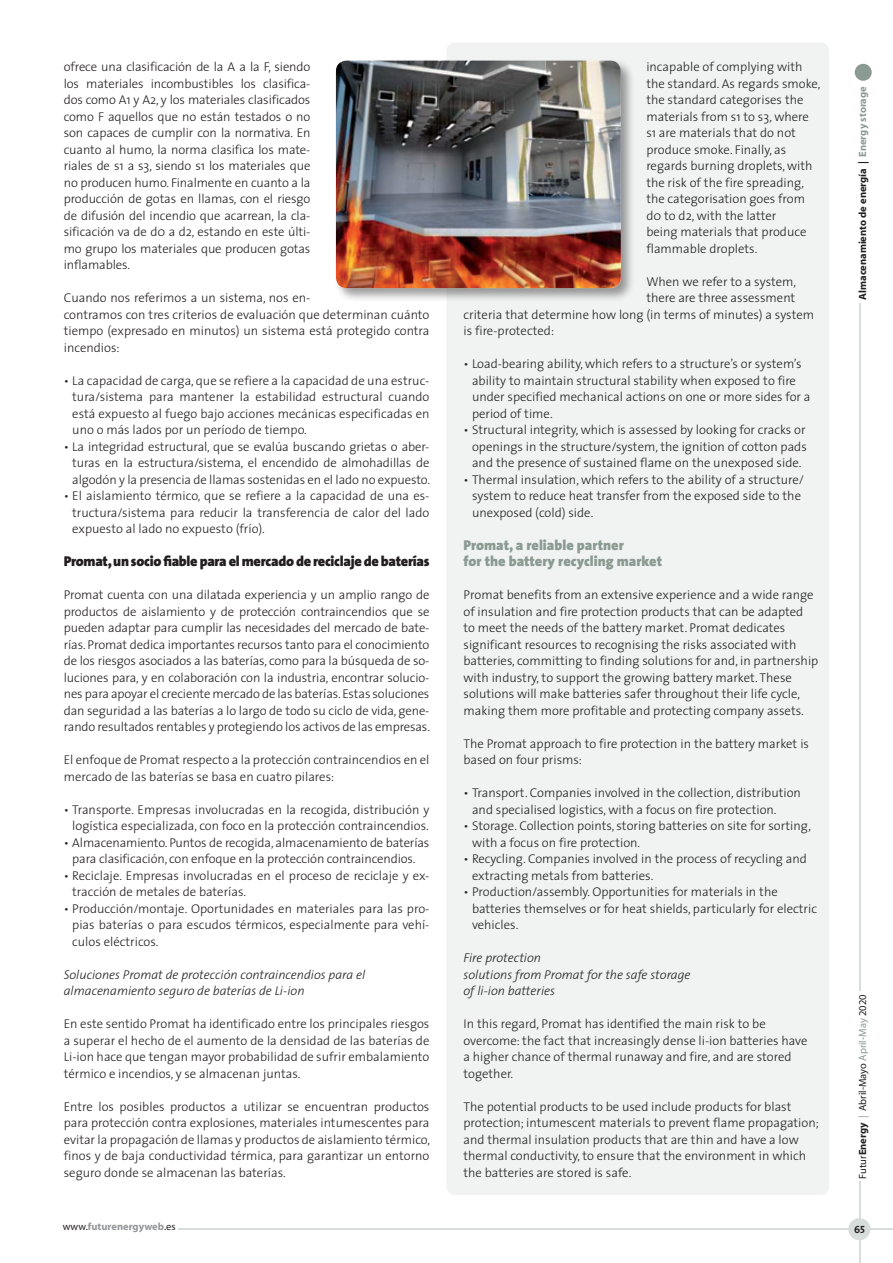
<style>
.page{position:relative;width:893px;height:1263px;background:#fff}
.page>*{position:absolute;margin:0;border:0;box-sizing:border-box;transform-origin:0 0}
.Ladillo_Texto_españo{font:900 14.25px "The Sans";letter-spacing:-.02em;color:#231f20}
.Ladillo_Texto{font:900 14.25px "The Sans";color:#8b9b92}
.Texto{font:300 12.75px/16.5px "The Sans";color:#231f20;text-align:justify}
.Texto_ingles{font:300 12.75px/16.5px "The Sans";color:#231f20}
.Texto-2{font:italic 300 12.75px/16.5px "The Sans";color:#231f20}
.Texto_ingles-2{font:italic 300 12.75px "The Sans";color:#231f20}
.t1{font:700 10.5px "Myriad";color:#231f20}
.t2{font:10.5px "Myriad";color:#231f20}
.t3{font:700 10.5px "Myriad";color:#939598}
.t4{font:10.5px "The Sans Bold Caps";color:#231f20}
.s1{color:#8b9b92}
.s2{font-weight:700}
.s3{font-weight:400;color:#231f20}
</style>
<div class="page">
<div style="left:855px;top:64px;width:17px;height:17px;background:#8b9b92;border-radius:50%"></div>
<hr style="left:859px;top:303px;width:1px;height:688px;background:#d7ddda">
<hr style="left:178px;top:1228px;width:715px;height:2px;background:#d7ddda">
<hr style="left:859px;top:1181px;width:1px;height:82px;background:#d7ddda">
<div style="left:848px;top:1218px;width:22px;height:22px;background:#d7ddda;border-radius:50%"></div>
<div style="left:446px;top:43px;width:383px;height:1152px;background:#f0f3f2;border-radius:9px"></div>
<div style="left:333px;top:58px;width:302px;height:245px;background:#231f20;opacity:.45"></div>
<img style="left:336px;top:61px;width:285px;height:227px">
<p class="Texto" style="left:64px;top:58px;width:248px">ofrece una clasificación de la A a la F, siendo los materiales incombustibles los clasifica&shy;dos como A1 y A2, y los materiales clasificados como F aquellos que no están testados o no son capaces de cumplir con la normativa. En cuanto al humo, la norma clasifica los mate&shy;riales de s1 a s3, siendo s1 los materiales que no producen humo. Finalmente en cuanto a la producción de gotas en llamas, con el riesgo de difusión del incendio que acarrean, la cla&shy;sificación va de d0 a d2, estando en este últi&shy;mo grupo los materiales que producen gotas inflamables.</p>
<p class="Texto" style="left:64px;top:289px;width:367px;text-align:left">Cuando nos referimos a un sistema, nos en-<br>contramos con tres criterios de evaluación que determinan cuánto tiempo (expresado en minutos) un sistema está protegido contra incendios:</p>
<p class="Texto" style="left:72px;top:372px;width:359px;text-indent:-9px">• La capacidad de carga, que se refiere a la capacidad de una estruc&shy;tura/sistema para mantener la estabilidad estructural cuando está expuesto al fuego bajo acciones mecánicas especificadas en uno o más lados por un período de tiempo.</p>
<p class="Texto" style="left:72px;top:438px;width:359px;text-indent:-9px">• La integridad estructural, que se evalúa buscando grietas o aber&shy;turas en la estructura/sistema, el encendido de almohadillas de algodón y la presencia de llamas sostenidas en el lado no expuesto.</p>
<p class="Texto" style="left:72px;top:487px;width:359px;text-indent:-9px">• El aislamiento térmico, que se refiere a la capacidad de una es&shy;tructura/sistema para reducir la transferencia de calor del lado expuesto al lado no expuesto (frío).</p>
<p class="Ladillo_Texto_españo" style="left:64px;top:549px;width:367px">Promat, un socio fiable para el mercado de reciclaje de baterías</p>
<p class="Texto" style="left:64px;top:586px;width:368px">Promat cuenta con una dilatada experiencia y un amplio rango de productos de aislamiento y de protección contraincendios que se pueden adaptar para cumplir las necesidades del mercado de bate&shy;rías. Promat dedica importantes recursos tanto para el conocimiento de los riesgos asociados a las baterías, como para la búsqueda de so&shy;luciones para, y en colaboración con la industria, encontrar solucio&shy;nes para apoyar el creciente mercado de las baterías. Estas soluciones dan seguridad a las baterías a lo largo de todo su ciclo de vida, gene&shy;rando resultados rentables y protegiendo los activos de las empresas.</p>
<p class="Texto" style="left:64px;top:751px;width:367px">El enfoque de Promat respecto a la protección contraincendios en el mercado de las baterías se basa en cuatro pilares:</p>
<p class="Texto" style="left:64px;top:801px;width:367px;text-align:right">• Transporte. Empresas involucradas en la recogida, distribución y logística especializada, con foco en la protección contraincendios.</p>
<p class="Texto" style="left:64px;top:834px;width:367px;text-align:center">• Almacenamiento. Puntos de recogida, almacenamiento de baterías para clasificación, con enfoque en la protección contraincendios.</p>
<p class="Texto" style="left:72px;top:867px;width:359px;text-indent:-9px">• Reciclaje. Empresas involucradas en el proceso de reciclaje y ex&shy;tracción de metales de baterías.</p>
<p class="Texto" style="left:72px;top:900px;width:359px;text-indent:-9px">• Producción/montaje. Oportunidades en materiales para las pro&shy;pias baterías o para escudos térmicos, especialmente para vehí&shy;culos eléctricos.</p>
<p class="Texto-2" style="left:64px;top:966px;width:303px">Soluciones Promat de protección contraincendios para el almacenamiento seguro de baterías de Li-ion</p>
<p class="Texto" style="left:64px;top:1015px;width:367px">En este sentido Promat ha identificado entre los principales riesgos a superar el hecho de el aumento de la densidad de las baterías de Li-ion hace que tengan mayor probabilidad de sufrir embalamiento térmico e incendios, y se almacenan juntas.</p>
<p class="Texto" style="left:64px;top:1098px;width:368px">Entre los posibles productos a utilizar se encuentran productos para protección contra explosiones, materiales intumescentes para evitar la propagación de llamas y productos de aislamiento térmico, finos y de baja conductividad térmica, para garantizar un entorno seguro donde se almacenan las baterías.</p>
<p class="Texto_ingles" style="left:646px;top:58px;width:176px">incapable of complying with the standard. As regards smoke, the standard categorises the materials from s1 to s3, where s1 are materials that do not produce smoke. Finally, as regards burning droplets, with the risk of the fire spreading, the categorisation goes from d0 to d2, with the latter<br>being materials that produce flammable droplets.</p>
<p class="Texto_ingles" style="left:646px;top:273px;width:151px">When we refer to a system,</p>
<p class="Texto_ingles" style="left:646px;top:289px;width:150px">there are three assessment</p>
<p class="Texto_ingles" style="left:463px;top:306px;width:352px">criteria that determine how long (in terms of minutes) a system</p>
<p class="Texto_ingles" style="left:463px;top:322px;width:92px">is fire-protected:</p>
<p class="Texto" style="left:472px;top:355px;width:340px;text-align:left;text-indent:-9px">• Load-bearing ability, which refers to a structure’s or system’s ability to maintain structural stability when exposed to fire under specified mechanical actions on one or more sides for a period of time.</p>
<p class="Texto" style="left:472px;top:421px;width:336px;text-indent:-9px">• Structural integrity, which is assessed by looking for cracks or openings in the structure/system, the ignition of cotton pads and the presence of sustained flame on the unexposed side.</p>
<p class="Texto" style="left:472px;top:471px;width:334px;text-align:left;text-indent:-9px">• Thermal insulation, which refers to the ability of a structure/ system to reduce heat transfer from the exposed side to the unexposed (cold) side.</p>
<p class="Ladillo_Texto" style="left:463px;top:533px;width:162px">Promat, a reliable partner</p>
<p class="Ladillo_Texto" style="left:463px;top:549px;width:200px">for the battery recycling market</p>
<p class="Texto_ingles" style="left:463px;top:586px;width:356px">Promat benefits from an extensive experience and a wide range of insulation and fire protection products that can be adapted<br>to meet the needs of the battery market. Promat dedicates significant resources to recognising the risks associated with batteries, committing to finding solutions for and, in partnership with industry, to support the growing battery market. These solutions will make batteries safer throughout their life cycle, making them more profitable and protecting company assets.</p>
<p class="Texto_ingles" style="left:463px;top:735px;width:347px">The Promat approach to fire protection in the battery market is based on four prisms:</p>
<p class="Texto" style="left:472px;top:784px;width:330px;text-indent:-9px">• Transport. Companies involved in the collection, distribution and specialised logistics, with a focus on fire protection.</p>
<p class="Texto" style="left:472px;top:817px;width:341px;text-indent:-9px">• Storage. Collection points, storing batteries on site for sorting, with a focus on fire protection.</p>
<p class="Texto" style="left:472px;top:850px;width:336px;text-indent:-9px">• Recycling. Companies involved in the process of recycling and extracting metals from batteries.</p>
<p class="Texto" style="left:472px;top:883px;width:346px;text-align:left;text-indent:-9px">• Production/assembly. Opportunities for materials in the batteries themselves or for heat shields, particularly for electric vehicles.</p>
<p class="Texto_ingles-2" style="left:463px;top:947px;width:79px">Fire protection</p>
<p class="Texto_ingles-2" style="left:463px;top:964px;width:229px">solutions from Promat for the safe storage</p>
<p class="Texto_ingles-2" style="left:463px;top:980px;width:93px">of li-ion batteries</p>
<p class="Texto_ingles" style="left:463px;top:1015px;width:345px">In this regard, Promat has identified the main risk to be overcome: the fact that increasingly dense li-ion batteries have a higher chance of thermal runaway and fire, and are stored together.</p>
<p class="Texto_ingles" style="left:463px;top:1098px;width:357px">The potential products to be used include products for blast protection; intumescent materials to prevent flame propagation; and thermal insulation products that are thin and have a low thermal conductivity, to ensure that the environment in which the batteries are stored is safe.</p>
<p class="t1" style="left:857px;top:300px;width:215px;rotate:-90deg">Almacenamiento de energía | <span class="s1">Energy storage</span></p>
<p class="t2" style="left:857px;top:1178px;width:185px;rotate:-90deg">Futur<span class="s2">Energy</span> <span class="s1">|</span> Abril-Mayo <span class="s1">April-May</span> 2020</p>
<p class="t3" style="left:63px;top:1220px;width:114px"><span class="s3">www.</span>futurenergyweb<span class="s3">.es</span></p>
<p class="t4" style="left:854px;top:1220px;width:12px">65</p>
</div>
